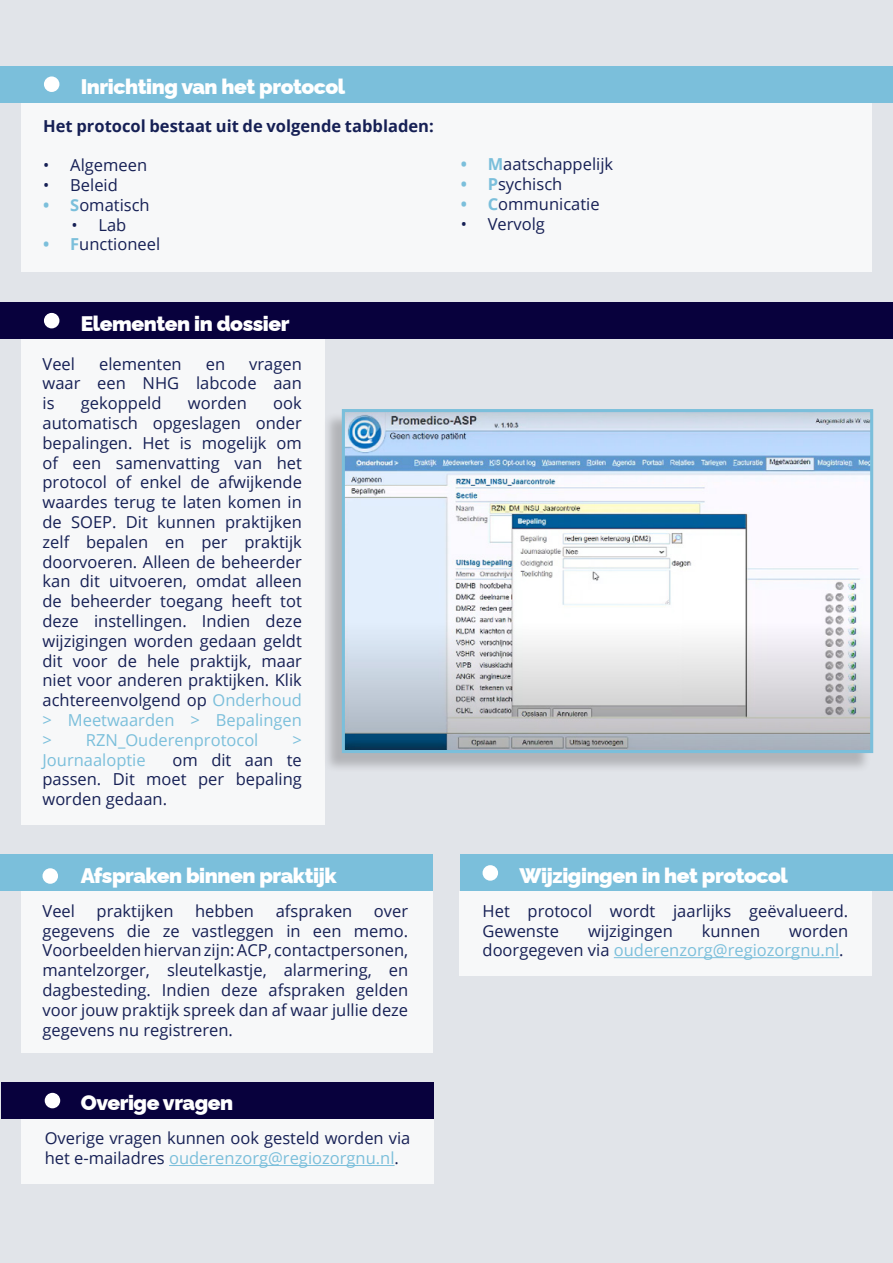
<style>
.page{position:relative;width:893px;height:1263px;background:#e1e4e9}
.page>*{position:absolute;margin:0;border:0;box-sizing:border-box;transform-origin:0 0}
.t1{font:900 21px "Raleway";letter-spacing:-.02em;color:#fff}
.Body{font:16.5px/19.8px "Open Sans";color:#162055;text-align:justify}
.Body-2{font:16.5px/19.8px "Open Sans";color:#7bbfdb;text-align:right}
.Body-3{font:700 16.5px "Open Sans";color:#162055}
.s1{font-weight:700;color:#7bbfdb}
.s2{color:#7bbfdb}
.s3{color:#162055}
</style>
<div class="page">
<div style="left:21px;top:891px;width:412px;height:161px;background:#f7f8f9"></div>
<div style="left:459px;top:891px;width:413px;height:85px;background:#f7f8f9"></div>
<div style="left:0;top:855px;width:433px;height:36px;background:#7bbfdb"></div>
<div style="left:460px;top:855px;width:433px;height:36px;background:#7bbfdb"></div>
<hr style="left:614px;top:957px;width:225px;height:1px;background:#7bbfdb">
<div style="left:43px;top:868px;width:15px;height:16px;background:#fff;border-radius:50%"></div>
<div style="left:483px;top:865px;width:15px;height:16px;background:#fff;border-radius:50%"></div>
<div style="left:21px;top:1119px;width:413px;height:65px;background:#f7f8f9"></div>
<div style="left:1px;top:1082px;width:433px;height:37px;background:#08013d"></div>
<hr style="left:169px;top:1165px;width:226px;height:1px;background:#7bbfdb">
<div style="left:45px;top:1093px;width:15px;height:15px;background:#fff;border-radius:50%"></div>
<div style="left:0;top:302px;width:893px;height:37px;background:#08013d"></div>
<div style="left:44px;top:313px;width:15px;height:15px;background:#fff;border-radius:50%"></div>
<div style="left:21px;top:339px;width:304px;height:486px;background:#f7f8f9"></div>
<div style="left:323px;top:412px;width:549px;height:361px;background:#231f20;opacity:.25"></div>
<img style="left:346px;top:413px;width:523px;height:336px">
<div style="left:342px;top:409px;width:531px;height:344px;border:3px solid #7bbfdb"></div>
<div style="left:21px;top:103px;width:851px;height:169px;background:#f7f8f9"></div>
<div style="left:0;top:66px;width:893px;height:37px;background:#7bbfdb"></div>
<div style="left:44px;top:76px;width:15px;height:16px;background:#fff;border-radius:50%"></div>
<p class="t1" style="left:81px;top:70px;width:266px">Inrichting van het protocol</p>
<p class="Body-3" style="left:43px;top:114px;width:392px">Het protocol bestaat uit de volgende tabbladen:</p>
<p class="Body" style="left:43px;top:155px;width:105px">• Algemeen</p>
<p class="Body" style="left:43px;top:175px;width:76px">• Beleid</p>
<p class="Body" style="left:43px;top:194px;width:108px"><span class="s1">• S</span>omatisch</p>
<p class="Body" style="left:72px;top:214px;width:56px">• Lab</p>
<p class="Body" style="left:43px;top:234px;width:118px"><span class="s1">• F</span>unctioneel</p>
<p class="t1" style="left:81px;top:306px;width:210px">Elementen in dossier</p>
<p class="Body" style="left:43px;top:353px;width:34px">Veel</p>
<p class="Body" style="left:99px;top:353px;width:84px">elementen</p>
<p class="Body" style="left:206px;top:353px;width:21px">en</p>
<p class="Body" style="left:43px;top:353px;width:261px;text-indent:207px">vragen waar een NHG labcode aan is</p>
<p class="Body" style="left:43px;top:393px;width:261px;text-indent:231px">ook automatisch opgeslagen onder bepalingen. Het is mogelijk om of een samenvatting van het protocol of enkel de afwijkende waardes terug te laten komen in de SOEP. Dit kunnen praktijken zelf bepalen en per praktijk doorvoeren. Alleen de beheerder kan dit uitvoeren, omdat alleen de beheerder toegang heeft tot deze instellingen. Indien deze wijzigingen worden gedaan geldt dit voor de hele praktijk, maar niet voor anderen praktijken. Klik achtereenvolgend op <span class="s2">Onderhoud &gt; Meetwaarden &gt; Bepalingen &gt; RZN_Ouderenprotocol</span></p>
<p class="Body" style="left:81px;top:393px;width:82px">gekoppeld</p>
<p class="Body" style="left:188px;top:393px;width:61px">worden</p>
<p class="Body-2" style="left:292px;top:729px;width:11px">&gt;</p>
<p class="Body-2" style="left:43px;top:749px;width:105px">Journaaloptie</p>
<p class="Body" style="left:43px;top:749px;width:261px;text-indent:130px">om dit aan te passen. Dit moet per bepaling worden gedaan.</p>
<p class="Body" style="left:461px;top:154px;width:154px"><span class="s1">• M</span>aatschappelijk</p>
<p class="Body" style="left:461px;top:174px;width:103px"><span class="s1">• P</span>sychisch</p>
<p class="Body" style="left:461px;top:194px;width:140px"><span class="s1">• C</span>ommunicatie</p>
<p class="Body" style="left:461px;top:214px;width:86px">• Vervolg</p>
<p class="t1" style="left:81px;top:859px;width:257px">Afspraken binnen praktijk</p>
<p class="t1" style="left:519px;top:859px;width:270px">Wijzigingen in het protocol</p>
<p class="Body" style="left:43px;top:900px;width:34px">Veel</p>
<p class="Body" style="left:97px;top:900px;width:78px">praktijken</p>
<p class="Body" style="left:195px;top:900px;width:60px">hebben</p>
<p class="Body" style="left:276px;top:900px;width:78px">afspraken</p>
<p class="Body" style="left:43px;top:900px;width:367px;text-indent:331px">over gegevens die ze vastleggen in een memo.<br>Voorbeelden hiervan zijn: ACP, contactpersonen, mantelzorger, sleutelkastje, alarmering, en dagbesteding. Indien deze afspraken gelden voor jouw praktijk spreek dan af waar jullie deze gegevens nu registreren.</p>
<p class="Body" style="left:483px;top:900px;width:367px">Het protocol wordt jaarlijks geëvalueerd.<br>Gewenste</p>
<p class="Body-2" style="left:483px;top:920px;width:367px"><span class="s3">worden<br>doorgegeven via</span> ouderenzorg@regiozorgnu.nl<span class="s3">.</span></p>
<p class="Body" style="left:588px;top:920px;width:86px">wijzigingen</p>
<p class="Body" style="left:702px;top:920px;width:60px">kunnen</p>
<p class="t1" style="left:81px;top:1086px;width:154px">Overige vragen</p>
<p class="Body" style="left:45px;top:1128px;width:367px">Overige vragen kunnen ook gesteld worden via het e-mailadres <span class="s2">ouderenzorg@regiozorgnu.nl</span>.</p>
</div>
